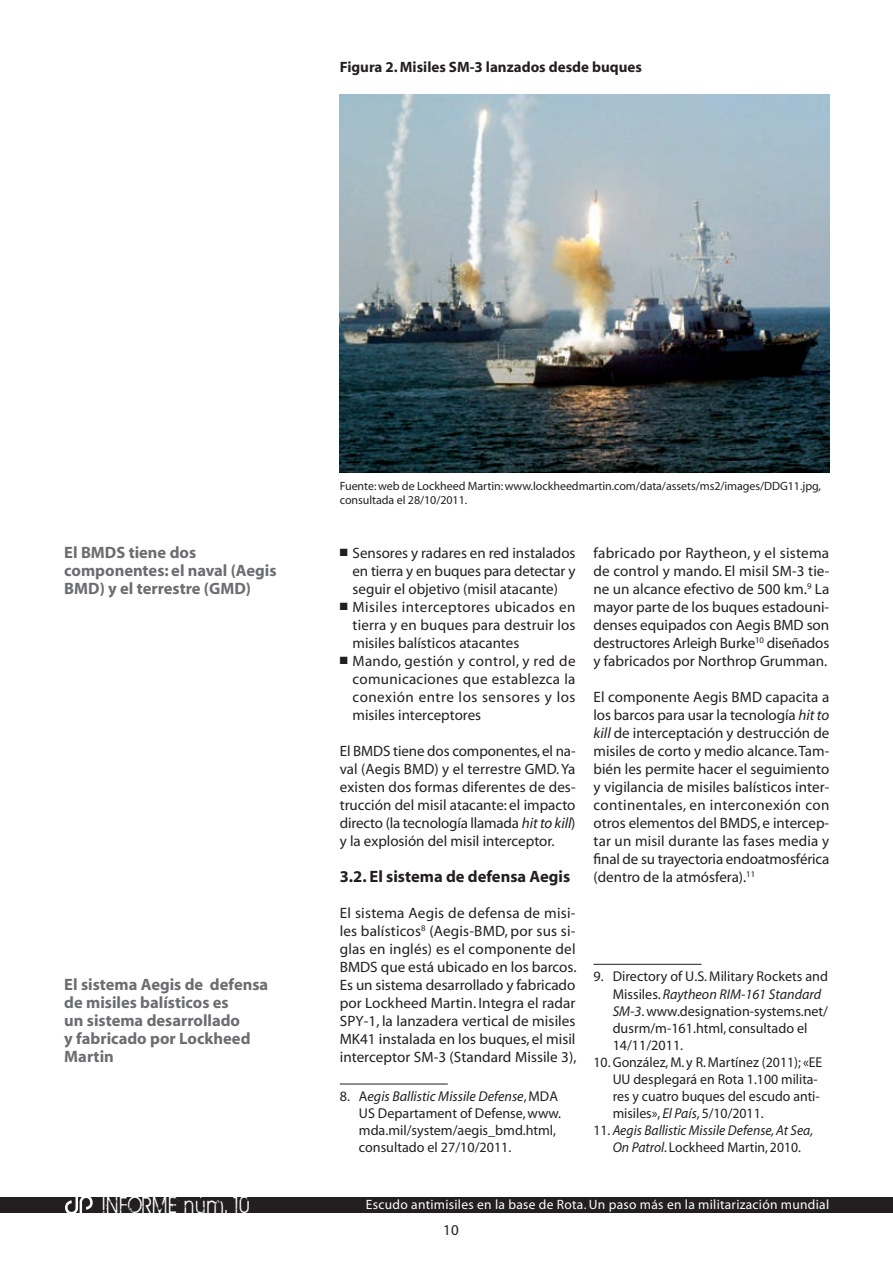
<style>
.page{position:relative;width:893px;height:1263px;background:#fff}
.page>*{position:absolute;margin:0;border:0;box-sizing:border-box;transform-origin:0 0}
.t1{font:25.2px "BIRTHOFAHERO";letter-spacing:.1em;color:#fff;scale:.83 1}
.t2{font:700 16.5px/18px "Myriad";color:#6c6d70}
.t3{font:700 16.5px "Myriad";color:#231f20}
.t4{font:15px/18px "Myriad";color:#231f20;text-align:justify}
.t5{font:700 15px "Myriad";color:#231f20}
.t6{font:14.25px/17.1px "Myriad";color:#231f20}
.t7{font:italic 14.25px/17.1px "Myriad";color:#231f20;text-align:center;scale:.96 1}
.t8{font:italic 14.25px "Myriad";color:#231f20}
.t9{font:13.5px "Myriad";letter-spacing:.02em;color:#fff}
.t10{font:12px/13.5px "Myriad";letter-spacing:-.005em;color:#231f20}
.s1{font-style:italic}
.s2{font-style:normal}
</style>
<div class="page">
<div style="left:0;top:1197px;width:893px;height:16px;background:#231f20"></div>
<svg style="left:65px;top:1197px;width:28px;height:16px"></svg>
<hr style="left:340px;top:1084px;width:108px;height:1px;background:#231f20">
<hr style="left:593px;top:964px;width:108px;height:1px;background:#231f20">
<img style="left:340px;top:95px;width:489px;height:378px">
<p class="t5" style="left:340px;top:59px;width:304px">Figura 2. Misiles SM-3 lanzados desde buques</p>
<p class="t2" style="left:64px;top:544px;width:214px;text-indent:64px">tiene dos componentes: el naval (Aegis<br>BMD</p>
<p class="t2" style="left:64px;top:544px;width:29px">El BMDS</p>
<p class="t2" style="left:100px;top:580px;width:153px">) y el terrestre (GMD)</p>
<p class="t2" style="left:64px;top:976px;width:205px">El sistema Aegis de defensa de misiles balísticos es<br>un sistema desarrollado<br>y fabricado por Lockheed<br>Martin</p>
<p class="t10" style="left:340px;top:480px;width:483px">Fuente: web de Lockheed Martin: www.lockheedmartin.com/data/assets/ms2/images/DDG11.jpg, consultada el 28/10/2011.</p>
<p class="t4" style="left:353px;top:545px;width:224px;text-indent:-13px">■ Sensores y radares en red instalados en tierra y en buques para detectar y seguir el objetivo (misil atacante)</p>
<p class="t4" style="left:353px;top:599px;width:224px;text-indent:-13px">■ Misiles interceptores ubicados en tierra y en buques para destruir los misiles balísticos atacantes</p>
<p class="t4" style="left:353px;top:653px;width:225px;text-indent:-13px">■ Mando, gestión y control, y red de comunicaciones que establezca la conexión entre los sensores y los misiles interceptores</p>
<p class="t4" style="left:340px;top:743px;width:24px">El BMDS</p>
<p class="t4" style="left:340px;top:743px;width:237px;text-indent:53px">tiene dos componentes, el na&shy;val (Aegis BMD</p>
<p class="t4" style="left:340px;top:761px;width:237px;text-indent:95px">) y el terrestre GMD. Ya existen dos formas diferentes de des&shy;trucción del misil atacante: el impacto directo (la tecnología llamada <span class="s1">hit to kill</span>) y la explosión del misil interceptor.</p>
<p class="t3" style="left:340px;top:868px;width:232px">3.2. El sistema de defensa Aegis</p>
<p class="t4" style="left:340px;top:905px;width:237px">El sistema Aegis de defensa de misi&shy;les balísticos<sup>8</sup> (Aegis-BMD</p>
<p class="t4" style="left:340px;top:923px;width:237px;text-indent:165px">, por sus si&shy;glas en inglés) es el componente del BMDS</p>
<p class="t4" style="left:340px;top:959px;width:238px;text-indent:41px">que está ubicado en los barcos.<br>Es un sistema desarrollado y fabricado por Lockheed Martin. Integra el radar SPY-1, la lanzadera vertical de misiles MK41 instalada en los buques, el misil interceptor SM-3 (Standard Missile 3),</p>
<p class="t6" style="left:359px;top:1088px;width:204px;text-indent:-19px">8.A<span class="s1">egis Ballistic Missile Defense</span>, MDA<br>US Departament of Defense, www. mda.mil/system/aegis_bmd.html, consultado el 27/10/2011.</p>
<p class="t4" style="left:593px;top:545px;width:237px">fabricado por Raytheon, y el sistema de control y mando. El misil SM-3 tie&shy;ne un alcance efectivo de 500 km.<sup>9</sup> La mayor parte de los buques estadouni&shy;denses equipados con Aegis BMD</p>
<p class="t4" style="left:593px;top:617px;width:237px;text-indent:213px">son destructores Arleigh Burke<sup>10</sup> diseñados y fabricados por Northrop Grumman.</p>
<p class="t4" style="left:593px;top:689px;width:149px">El componente Aegis BMD</p>
<p class="t4" style="left:593px;top:689px;width:237px;text-indent:172px">capacita a los barcos para usar la tecnología <span class="s1">hit to kill</span> de interceptación y destrucción de misiles de corto y medio alcance. Tam&shy;bién les permite hacer el seguimiento y vigilancia de misiles balísticos inter&shy;continentales, en interconexión con otros elementos del BMDS</p>
<p class="t4" style="left:593px;top:815px;width:237px;text-indent:164px">, e intercep&shy;tar un misil durante las fases media y final de su trayectoria endoatmosférica (dentro de la atmósfera).<sup>11</sup></p>
<p class="t6" style="left:593px;top:969px;width:236px">9.Directory of U.S. Military Rockets and</p>
<p class="t8" style="left:613px;top:987px;width:210px"><span class="s2">Missiles.</span> Raytheon RIM-161 Standard</p>
<p class="t6" style="left:613px;top:1003px;width:217px"><span class="s1">SM-3</span>. www.designation-systems.net/</p>
<p class="t6" style="left:613px;top:1020px;width:196px">dusrm/m-161.html, consultado el</p>
<p class="t6" style="left:613px;top:1037px;width:72px">14/11/2011.</p>
<p class="t6" style="left:593px;top:1054px;width:230px">10.González, M. y R. Martínez (2011); «EE</p>
<p class="t6" style="left:613px;top:1071px;width:207px">UU desplegará en Rota 1.100 milita-</p>
<p class="t6" style="left:613px;top:1088px;width:209px">res y cuatro buques del escudo anti-</p>
<p class="t6" style="left:613px;top:1105px;width:152px">misiles», <span class="s1">El País</span>, 5/10/2011.</p>
<p class="t7" style="left:593px;top:1122px;width:230px"><span class="s2">11.</span> Aegis Ballistic Missile Defense, At Sea,<br>On Patrol. <span class="s2">Lockheed Martin, 2010.</span></p>
<h1 class="t1" style="left:102px;top:1191px;width:179px">INFORME núm. 10</h1>
<p class="t9" style="left:366px;top:1198px;width:465px">Escudo antimisiles en la base de Rota. Un paso más en la militarización mundial</p>
<p class="t4" style="left:443px;top:1222px;width:17px">10</p>
</div>
